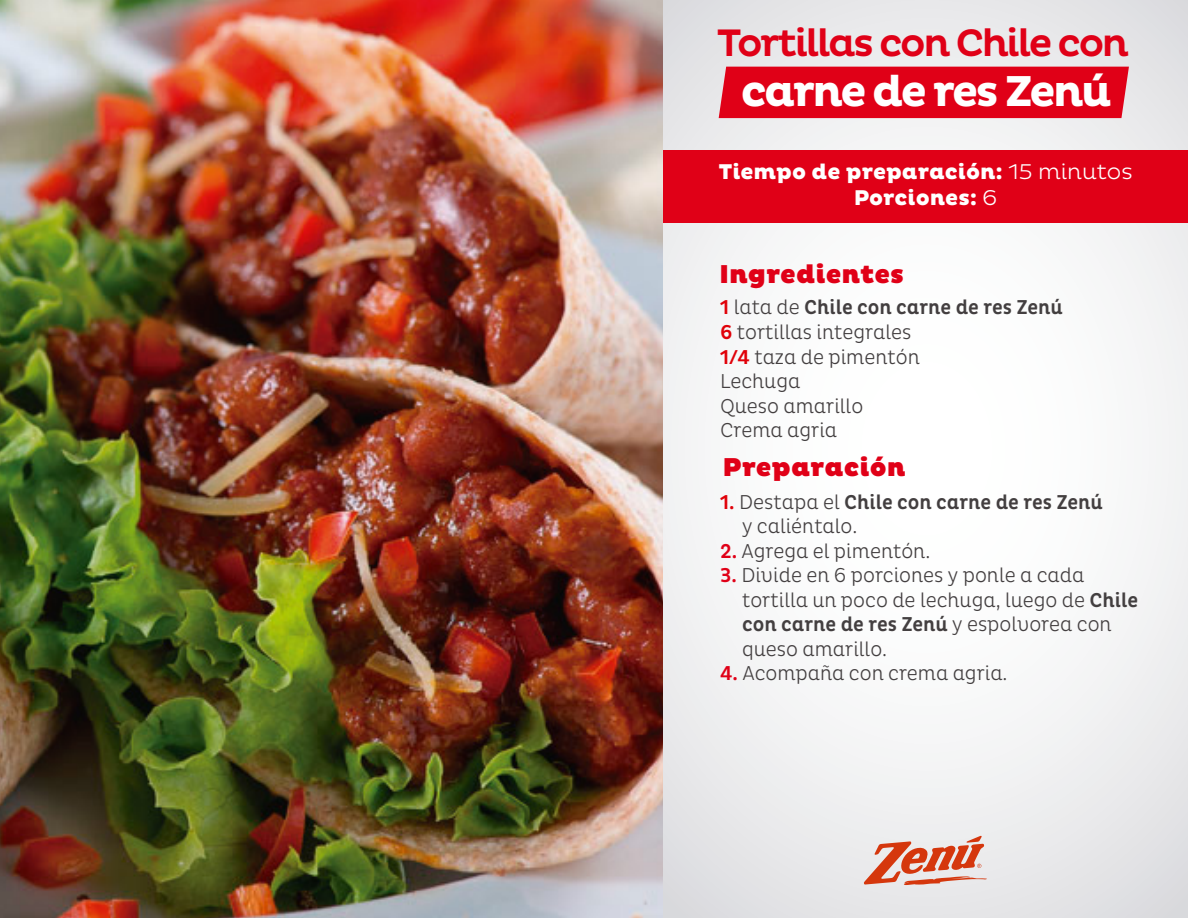
<style>
.page{position:relative;width:1188px;height:918px;background:#fff}
.page>*{position:absolute;margin:0;border:0;box-sizing:border-box;transform-origin:0 0}
.t1{font:700 43.95px "Pluto";letter-spacing:-.06em;color:#fff}
.t2{font:500 39px "Pluto";letter-spacing:-.06em;color:#e00017}
.t3{font:900 26.25px "Pluto";color:#e00017}
.t4{font:800 21.75px/25.8px "Pluto";color:#fff;text-align:center}
.t5{font:300 20.4px/24.6px "Pluto Cond";color:#433f40}
.t6{font:500 20.4px/24.6px "Pluto Cond";color:#433f40}
.s1{font-weight:300}
.s2{font-weight:500;color:#e00109}
.s3{font-weight:500}
.s4{color:#e00109}
.s5{font-weight:500;color:#e00017}
</style>
<div class="page">
<svg style="left:663px;top:0;width:525px;height:918px"></svg>
<div style="left:663px;top:150px;width:525px;height:72px;background:#e00017"></div>
<svg style="left:864px;top:835px;width:123px;height:50px;background:#e2a596"></svg>
<div style="left:719px;top:67px;width:410px;height:51px;background:#e00017"></div>
<img style="left:0;top:0;width:663px;height:918px">
<h2 class="t2" style="left:717px;top:21px;width:414px">Tortillas con Chile con</h2>
<h1 class="t1" style="left:741px;top:66px;width:373px">carne de res Zenú</h1>
<p class="t4" style="left:718px;top:159px;width:416px">Tiempo de preparación: <span class="s1">15 minutos<br></span>Porciones: <span class="s1">6</span></p>
<p class="t3" style="left:719px;top:259px;width:187px">Ingredientes</p>
<p class="t5" style="left:720px;top:295px;width:344px"><span class="s2">1</span> lata de <span class="s3">Chile con carne de res Zenú<br></span><span class="s2">6</span> tortillas integrales<br><span class="s2">1/4</span> taza de pimentón<br>Lechuga<br>Queso amarillo<br>Crema agria</p>
<p class="t3" style="left:722px;top:452px;width:185px">Preparación</p>
<p class="t6" style="left:742px;top:490px;width:362px;text-indent:-22px"><span class="s4">1.</span> <span class="s1">Destapa el</span> Chile con carne de res Zenú <span class="s1">y caliéntalo.</span></p>
<p class="t5" style="left:720px;top:539px;width:212px"><span class="s5">2.</span> Agrega el pimentón.</p>
<p class="t5" style="left:742px;top:563px;width:397px;text-indent:-22px"><span class="s5">3.</span> Divide en 6 porciones y ponle a cada tortilla un poco de lechuga, luego de <span class="s3">Chile con carne de res Zenú</span> y espolvorea con queso amarillo.</p>
<p class="t5" style="left:720px;top:661px;width:289px"><span class="s5">4.</span> Acompaña con crema agria.</p>
</div>
